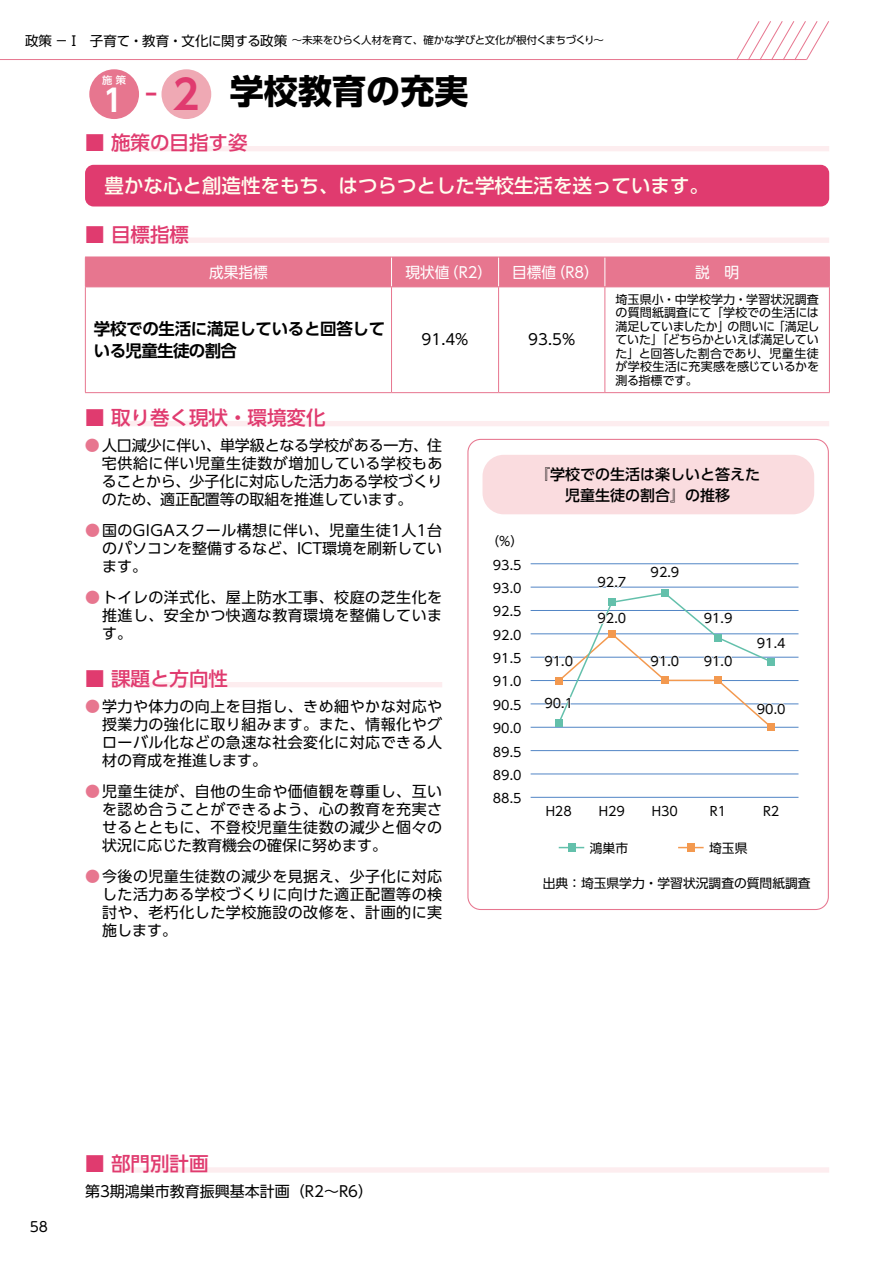
<style>
.page{position:relative;width:893px;height:1263px;background:#fff}
.page>*{position:absolute;margin:0;border:0;box-sizing:border-box;transform-origin:0 0}
.t1{font:700 34.05px "UD Shin Go Pro";color:#000}
.t2{font:700 30.6px "UD Shin Go Pro De";color:#fff}
.t3{font:500 19.5px "UD Shin Go Pro";color:#e03b6f}
.t4{font:500 19.5px "UD Shin Go Pro";color:#fffeee}
.t5{font:700 16.5px/22.5px "UD Shin Go Pro De";letter-spacing:-.02em;color:#000}
.t6{font:15px/18px "UD Shin Go Pro";letter-spacing:.03em;color:#000;text-align:justify}
.t7{font:500 15px/21px "UD Shin Go Pro";color:#000;text-align:center}
.t8{font:15px "UD Shin Go Pro";color:#fff}
.t9{font:15px "UD Shin Go Pro";color:#000}
.t10{font:13.8px "UD Shin M Go Pro";color:#000}
.t11{font:12.75px/23.4px "UD Shin Go Pr 6";color:#000;text-align:center}
.t12{font:12px/13.5px "UD Shin Go Pro";letter-spacing:-.005em;color:#000;text-align:justify}
.t13{font:10.5px "UD Shin Go Pro";letter-spacing:-.025em;color:#000}
.t14{font:500 10.2px "UD Shin Go Pro";color:#fff}
.s1{font-size:13.5px}
.s2{font-size:40.5px;color:#e03b6f}
.s3{color:#e7768f}
</style>
<div class="page">
<hr style="left:0;top:59px;width:806px;height:1px;background:#e7768f">
<svg style="left:736px;top:21px;width:93px;height:39px"></svg>
<div style="left:115px;top:146px;width:714px;height:5px;background:#fdedef"></div>
<div style="left:85px;top:165px;width:744px;height:41px;background:#e03b6f;border-radius:9px"></div>
<div style="left:115px;top:238px;width:714px;height:5px;background:#fdedef"></div>
<div style="left:115px;top:421px;width:714px;height:5px;background:#fdedef"></div>
<div style="left:115px;top:682px;width:327px;height:5px;background:#fdedef"></div>
<div style="left:86px;top:258px;width:743px;height:29px;background:#e7768f"></div>
<hr style="left:391px;top:257px;width:1px;height:30px;background:#fff">
<hr style="left:498px;top:257px;width:1px;height:30px;background:#fff">
<hr style="left:605px;top:257px;width:1px;height:30px;background:#fff">
<hr style="left:85px;top:257px;width:1px;height:30px;background:#e7768f">
<hr style="left:85px;top:257px;width:306px;height:1px;background:#e7768f">
<hr style="left:392px;top:257px;width:107px;height:1px;background:#e7768f">
<hr style="left:499px;top:257px;width:106px;height:1px;background:#e7768f">
<hr style="left:605px;top:257px;width:225px;height:1px;background:#e7768f">
<hr style="left:829px;top:257px;width:1px;height:30px;background:#e7768f">
<hr style="left:85px;top:287px;width:1px;height:105px;background:#e7768f">
<hr style="left:85px;top:287px;width:306px;height:1px;background:#e7768f">
<hr style="left:392px;top:287px;width:107px;height:1px;background:#e7768f">
<hr style="left:499px;top:287px;width:106px;height:1px;background:#e7768f">
<hr style="left:605px;top:287px;width:225px;height:1px;background:#e7768f">
<hr style="left:391px;top:287px;width:1px;height:105px;background:#e7768f">
<hr style="left:498px;top:287px;width:1px;height:105px;background:#e7768f">
<hr style="left:605px;top:287px;width:1px;height:105px;background:#e7768f">
<hr style="left:829px;top:287px;width:1px;height:105px;background:#e7768f">
<hr style="left:85px;top:392px;width:306px;height:1px;background:#e7768f">
<hr style="left:392px;top:392px;width:107px;height:1px;background:#e7768f">
<hr style="left:499px;top:392px;width:106px;height:1px;background:#e7768f">
<hr style="left:605px;top:392px;width:225px;height:1px;background:#e7768f">
<div style="left:89px;top:69px;width:50px;height:50px;background:#e7768f;border-radius:50%"></div>
<div style="left:161px;top:69px;width:50px;height:50px;background:#efa9b4;border-radius:50%"></div>
<div style="left:482px;top:455px;width:332px;height:59px;background:#fadcdf;border-radius:21px"></div>
<hr style="left:531px;top:797px;width:267px;height:1px;background:#5185c5">
<hr style="left:531px;top:774px;width:267px;height:1px;background:#5185c5">
<hr style="left:531px;top:750px;width:267px;height:1px;background:#5185c5">
<hr style="left:531px;top:727px;width:267px;height:1px;background:#5185c5">
<hr style="left:531px;top:704px;width:267px;height:1px;background:#5185c5">
<hr style="left:531px;top:680px;width:267px;height:1px;background:#5185c5">
<hr style="left:531px;top:657px;width:267px;height:1px;background:#5185c5">
<hr style="left:531px;top:634px;width:267px;height:1px;background:#5185c5">
<hr style="left:531px;top:610px;width:267px;height:1px;background:#5185c5">
<hr style="left:531px;top:587px;width:267px;height:1px;background:#5185c5">
<hr style="left:531px;top:563px;width:267px;height:1px;background:#5185c5">
<div style="left:767px;top:723px;width:8px;height:8px;background:#f3994f"></div>
<svg style="left:544px;top:586px;width:242px;height:142px"></svg>
<div style="left:687px;top:843px;width:8px;height:9px;background:#f3994f"></div>
<svg style="left:678px;top:847px;width:26px;height:1px"></svg>
<div style="left:568px;top:843px;width:7px;height:9px;background:#63c0ab"></div>
<svg style="left:559px;top:847px;width:25px;height:1px"></svg>
<div style="left:115px;top:1167px;width:714px;height:5px;background:#fdedef"></div>
<p class="t13" style="left:25px;top:32px;width:581px"><span class="s1">政策 − Ⅰ　⼦育て・教育・⽂化に関する政策</span> 〜未来をひらく⼈材を育て、確かな学びと⽂化が根付くまちづくり〜</p>
<p class="t14" style="left:102px;top:72px;width:25px">施 策</p>
<h1 class="t1" style="left:230px;top:63px;width:240px">学校教育の充実</h1>
<h2 class="t2" style="left:103px;top:76px;width:98px">1 <sup>-</sup><span class="s2">2</span></h2>
<h3 class="t3" style="left:85px;top:127px;width:164px">■ 施策の目指す姿</h3>
<h3 class="t4" style="left:85px;top:170px;width:625px">　豊かな⼼と創造性をもち、はつらつとした学校⽣活を送っています。</h3>
<h3 class="t3" style="left:85px;top:218px;width:105px">■ 目標指標</h3>
<p class="t8" style="left:209px;top:260px;width:60px">成果指標</p>
<p class="t8" style="left:405px;top:260px;width:88px">現状値（R2）</p>
<p class="t8" style="left:512px;top:260px;width:88px">目標値（R8）</p>
<p class="t8" style="left:695px;top:260px;width:46px">説　明</p>
<p class="t5" style="left:94px;top:317px;width:293px">学校での⽣活に満⾜していると回答している児童⽣徒の割合</p>
<p class="t6" style="left:422px;top:330px;width:48px">91.4%</p>
<p class="t6" style="left:528px;top:330px;width:48px">93.5%</p>
<p class="t12" style="left:615px;top:292px;width:206px">埼⽟県⼩・中学校学⼒・学習状況調査の質問紙調査にて「学校での⽣活には満⾜していましたか」の問いに「満⾜していた」「どちらかといえば満⾜していた」と回答した割合であり、児童⽣徒が学校⽣活に充実感を感じているかを測る指標です。</p>
<h3 class="t3" style="left:85px;top:402px;width:242px">■ 取り巻く現状・環境変化</h3>
<p class="t6" style="left:102px;top:436px;width:342px;text-indent:-17px"><span class="s3">●</span>⼈⼝減少に伴い、単学級となる学校がある⼀⽅、住宅供給に伴い児童⽣徒数が増加している学校もあることから、少⼦化に対応した活⼒ある学校づくりのため、適正配置等の取組を推進しています。</p>
<p class="t6" style="left:102px;top:521px;width:342px;text-indent:-17px"><span class="s3">●</span>国のGIGAスクール構想に伴い、児童⽣徒1⼈1台のパソコンを整備するなど、ICT環境を刷新しています。</p>
<p class="t6" style="left:102px;top:587px;width:342px;text-indent:-17px"><span class="s3">●</span>トイレの洋式化、屋上防⽔⼯事、校庭の芝⽣化を推進し、安全かつ快適な教育環境を整備しています。</p>
<h3 class="t3" style="left:85px;top:663px;width:144px">■ 課題と方向性</h3>
<p class="t6" style="left:102px;top:697px;width:342px;text-indent:-17px"><span class="s3">●</span>学⼒や体⼒の向上を⽬指し、きめ細やかな対応や授業⼒の強化に取り組みます。また、情報化やグローバル化などの急速な社会変化に対応できる⼈材の育成を推進します。</p>
<p class="t6" style="left:102px;top:782px;width:342px;text-indent:-17px"><span class="s3">●</span>児童⽣徒が、⾃他の⽣命や価値観を尊重し、互いを認め合うことができるよう、⼼の教育を充実させるとともに、不登校児童⽣徒数の減少と個々の状況に応じた教育機会の確保に努めます。</p>
<p class="t6" style="left:102px;top:866px;width:342px;text-indent:-17px"><span class="s3">●</span>今後の児童⽣徒数の減少を⾒据え、少⼦化に対応した活⼒ある学校づくりに向けた適正配置等の検討や、⽼朽化した学校施設の改修を、計画的に実施します。</p>
<p class="t11" style="left:486px;top:529px;width:38px">（%）<br>93.5<br>93.0<br>92.5<br>92.0<br>91.5<br>91.0<br>90.5<br>90.0<br>89.5<br>89.0<br>88.5</p>
<p class="t7" style="left:535px;top:463px;width:226px">『学校での生活は楽しいと答えた児童生徒の割合』の推移</p>
<p class="t11" style="left:597px;top:570px;width:30px">92.7</p>
<p class="t11" style="left:597px;top:606px;width:30px">92.0</p>
<p class="t11" style="left:651px;top:560px;width:30px">92.9</p>
<p class="t11" style="left:544px;top:649px;width:30px">91.0</p>
<p class="t11" style="left:651px;top:649px;width:30px">91.0</p>
<p class="t11" style="left:544px;top:691px;width:30px">90.1</p>
<p class="t11" style="left:704px;top:606px;width:30px">91.9</p>
<p class="t11" style="left:704px;top:649px;width:30px">91.0</p>
<p class="t11" style="left:757px;top:631px;width:30px">91.4</p>
<p class="t11" style="left:757px;top:697px;width:30px">90.0</p>
<p class="t11" style="left:546px;top:799px;width:28px">H28</p>
<p class="t11" style="left:599px;top:799px;width:28px">H29</p>
<p class="t11" style="left:652px;top:799px;width:28px">H30</p>
<p class="t11" style="left:710px;top:799px;width:18px">R1</p>
<p class="t11" style="left:763px;top:799px;width:18px">R2</p>
<p class="t11" style="left:590px;top:836px;width:40px">鴻巣市</p>
<p class="t11" style="left:709px;top:836px;width:40px">埼玉県</p>
<p class="t11" style="left:543px;top:871px;width:269px">出典：埼玉県学力・学習状況調査の質問紙調査</p>
<p class="t10" style="left:30px;top:1215px;width:20px">58</p>
<h3 class="t3" style="left:85px;top:1148px;width:125px">■ 部門別計画</h3>
<p class="t9" style="left:85px;top:1179px;width:290px">第3期鴻巣市教育振興基本計画（R2〜R6）</p>
</div>
